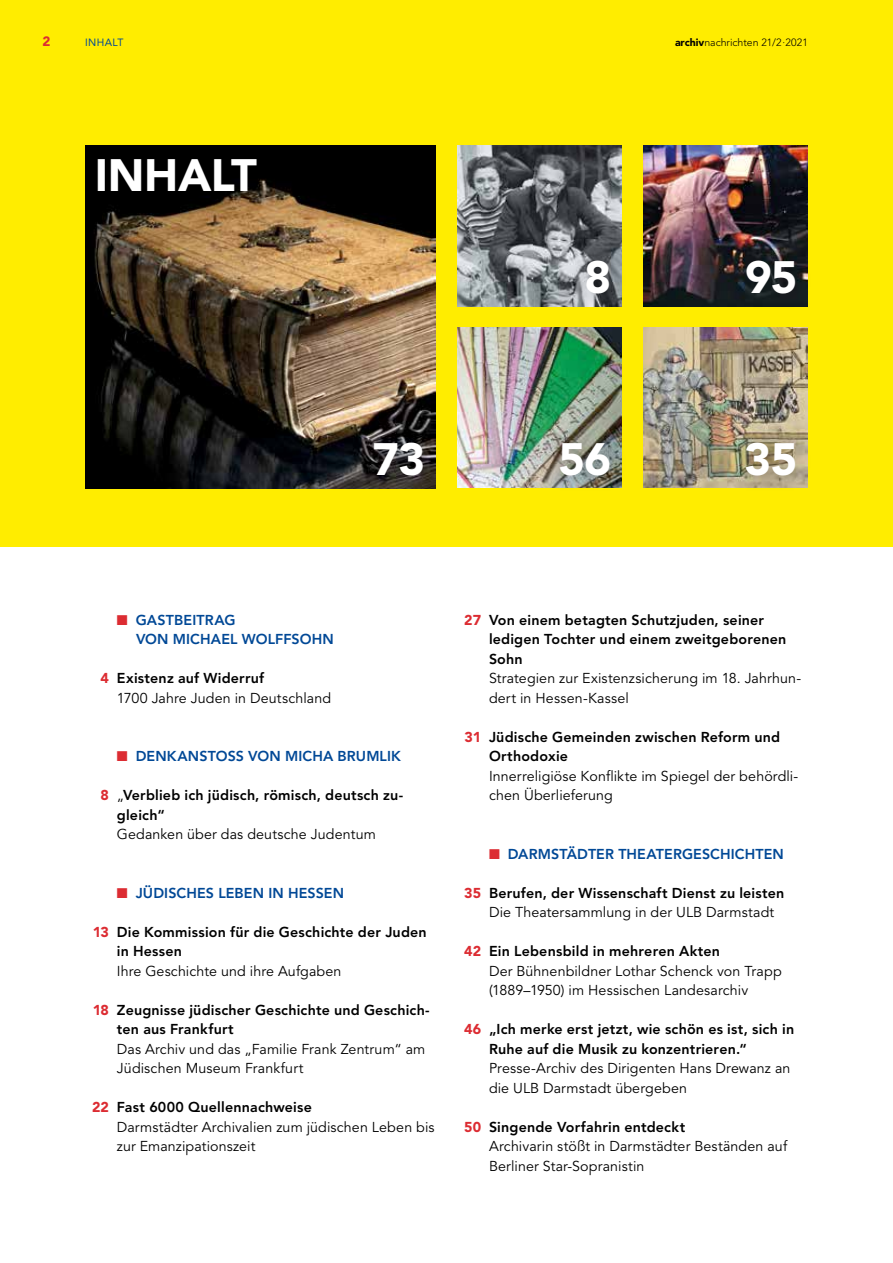
<style>
.page{position:relative;width:893px;height:1263px;background:#fff}
.page>*{position:absolute;margin:0;border:0;box-sizing:border-box;transform-origin:0 0}
.t1{font:900 45px "Avenir";letter-spacing:-.01em;color:#fff}
.t2{font:14.25px/19.5px "Avenir";letter-spacing:.01em;color:#000}
.t3{font:800 14.25px/19.5px "Avenir";letter-spacing:.015em;color:#000}
.t4{font:800 14.25px/19.5px "Avenir";letter-spacing:.01em;color:#004896}
.t5{font:900 13.5px "Avenir";color:#dc2c32}
.t6{font:300 10.5px "Avenir";color:#000}
.t7{font:10.5px "Avenir";letter-spacing:.04em;color:#004896}
.s1{font-weight:900}
.s2{color:#dc2c32}
.s3{font-weight:900;color:#dc2c32}
.s4{font-weight:800}
.s5{font-weight:400}
</style>
<div class="page">
<div style="left:0;top:0;width:893px;height:547px;background:#ffed00"></div>
<img style="left:85px;top:146px;width:351px;height:342px">
<img style="left:457px;top:146px;width:165px;height:160px">
<img style="left:643px;top:146px;width:165px;height:160px">
<img style="left:457px;top:327px;width:165px;height:161px">
<img style="left:643px;top:327px;width:165px;height:161px">
<div style="left:355px;top:423px;width:87px;height:71px;background:#000;opacity:.15"></div>
<div style="left:79px;top:139px;width:196px;height:71px;background:#000;opacity:.15"></div>
<div style="left:728px;top:242px;width:86px;height:71px;background:#000;opacity:.3"></div>
<div style="left:568px;top:242px;width:60px;height:71px;background:#000;opacity:.3"></div>
<div style="left:728px;top:423px;width:86px;height:71px;background:#000;opacity:.3"></div>
<div style="left:542px;top:423px;width:86px;height:71px;background:#000;opacity:.3"></div>
<p class="t5" style="left:43px;top:33px;width:9px">2</p>
<p class="t7" style="left:85px;top:36px;width:40px">INHALT</p>
<p class="t6" style="left:675px;top:36px;width:134px"><span class="s1">archiv</span>nachrichten 21/2·2021</p>
<h1 class="t1" style="left:95px;top:148px;width:164px">INHALT</h1>
<h1 class="t1" style="left:585px;top:250px;width:28px">8</h1>
<h1 class="t1" style="left:745px;top:250px;width:54px">95</h1>
<h1 class="t1" style="left:372px;top:432px;width:54px">73</h1>
<h1 class="t1" style="left:559px;top:432px;width:54px">56</h1>
<h1 class="t1" style="left:745px;top:432px;width:54px">35</h1>
<p class="t4" style="left:136px;top:610px;width:199px;text-indent:-19px"><span class="s2">■</span> GASTBEITRAG<br>VON MICHAEL WOLFFSOHN</p>
<p class="t2" style="left:117px;top:669px;width:216px;text-indent:-16px"><span class="s3">4</span> <span class="s4">Existenz auf Widerruf<br></span>1700 Jahre Juden in Deutschland</p>
<p class="t4" style="left:117px;top:746px;width:286px"><span class="s2">■</span> DENKANSTOSS VON MICHA BRUMLIK</p>
<p class="t3" style="left:117px;top:785px;width:288px;text-indent:-16px"><span class="s3">8</span> <span class="s5">„</span>Verblieb ich jüdisch, römisch, deutsch zu&shy;gleich“</p>
<p class="t2" style="left:117px;top:825px;width:260px">Gedanken über das deutsche Judentum</p>
<p class="t4" style="left:117px;top:883px;width:229px"><span class="s2">■</span> JÜDISCHES LEBEN IN HESSEN</p>
<p class="t3" style="left:117px;top:922px;width:311px;text-indent:-24px"><span class="s3">13</span> Die Kommission für die Geschichte der Juden in Hessen</p>
<p class="t2" style="left:117px;top:961px;width:226px">Ihre Geschichte und ihre Aufgaben</p>
<p class="t3" style="left:117px;top:1000px;width:314px;text-indent:-24px"><span class="s3">18</span> Zeugnisse jüdischer Geschichte und Geschich&shy;ten aus Frankfurt</p>
<p class="t2" style="left:117px;top:1039px;width:310px">Das Archiv und das „Familie Frank Zentrum“ am<br>Jüdischen Museum Frankfurt</p>
<p class="t2" style="left:117px;top:1098px;width:319px;text-indent:-25px"><span class="s3">22</span> <span class="s4">Fast 6000 Quellennachweise<br></span>Darmstädter Archivalien zum jüdischen Leben bis zur Emanzipationszeit</p>
<p class="t3" style="left:489px;top:610px;width:299px;text-indent:-25px"><span class="s3">27</span> Von einem betagten Schutzjuden, seiner ledigen Tochter und einem zweitgeborenen<br>Sohn</p>
<p class="t2" style="left:489px;top:669px;width:314px">Strategien zur Existenzsicherung im 18. Jahrhun&shy;dert in Hessen-Kassel</p>
<p class="t3" style="left:489px;top:727px;width:293px;text-indent:-25px"><span class="s3">31</span> Jüdische Gemeinden zwischen Reform und<br>Orthodoxie</p>
<p class="t2" style="left:489px;top:766px;width:311px">Innerreligiöse Konflikte im Spiegel der behördli&shy;chen Überlieferung</p>
<p class="t4" style="left:489px;top:844px;width:296px"><span class="s2">■</span> DARMSTÄDTER THEATERGESCHICHTEN</p>
<p class="t3" style="left:489px;top:883px;width:297px;text-indent:-25px"><span class="s3">35</span> Berufen, der Wissenschaft Dienst zu leisten<br><span class="s5">Die Theatersammlung in der ULB Darmstadt</span></p>
<p class="t2" style="left:489px;top:942px;width:294px;text-indent:-25px"><span class="s3">42</span> <span class="s4">Ein Lebensbild in mehreren Akten<br></span>Der Bühnenbildner Lothar Schenck von Trapp (1889–1950) im Hessischen Landesarchiv</p>
<p class="t3" style="left:489px;top:1019px;width:307px;text-indent:-25px"><span class="s3">46</span> „Ich merke erst jetzt, wie schön es ist, sich in<br>Ruhe auf die Musik zu konzentrieren.“</p>
<p class="t2" style="left:489px;top:1059px;width:303px">Presse-Archiv des Dirigenten Hans Drewanz an die ULB Darmstadt übergeben</p>
<p class="t2" style="left:489px;top:1117px;width:300px;text-indent:-25px"><span class="s3">50</span> <span class="s4">Singende Vorfahrin entdeckt<br></span>Archivarin stößt in Darmstädter Beständen auf<br>Berliner Star-Sopranistin</p>
</div>
